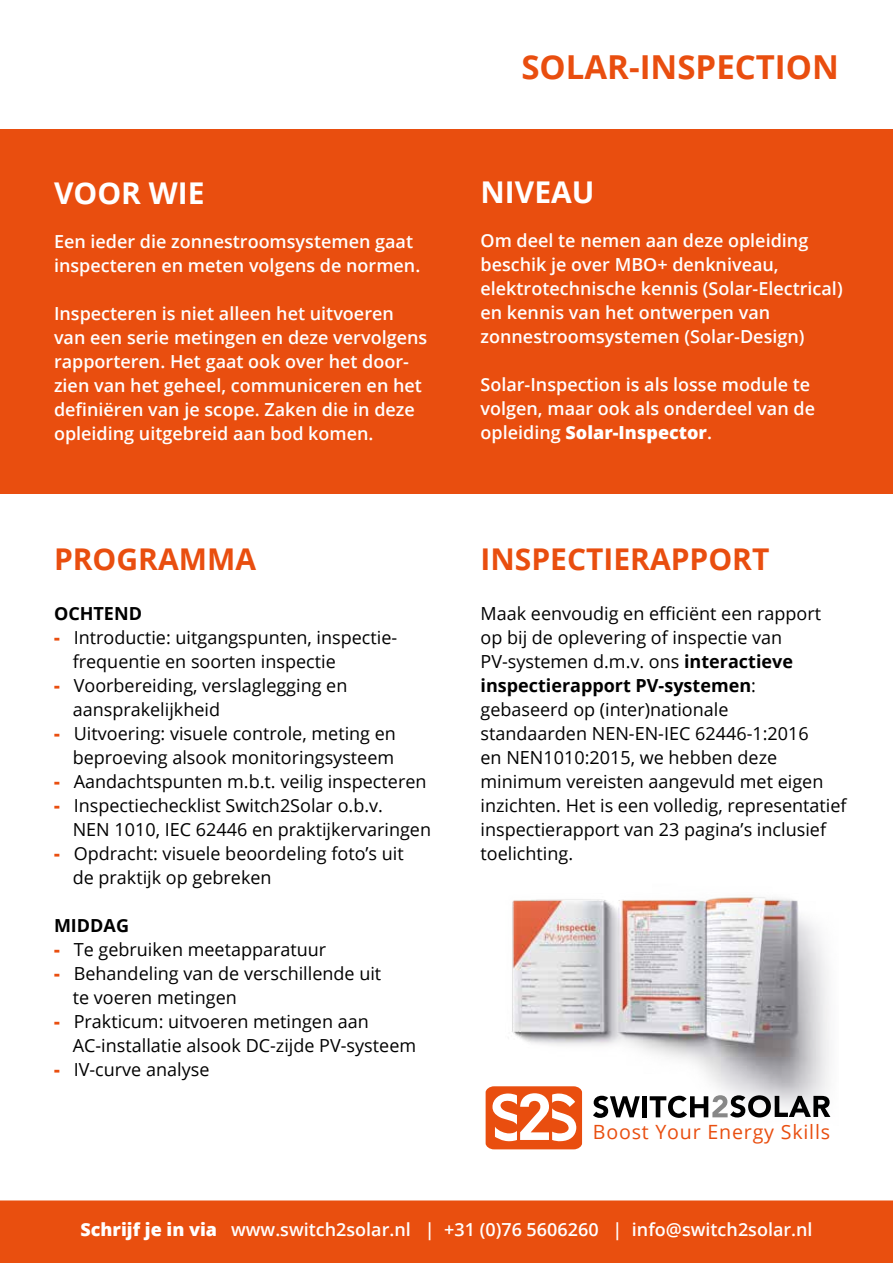
<style>
.page{position:relative;width:893px;height:1263px;background:#fff}
.page>*{position:absolute;margin:0;border:0;box-sizing:border-box;transform-origin:0 0}
.t1{font:700 33px "Open Sans";color:#e94e0f}
.t2{font:700 30px "Open Sans";color:#e94e0f}
.t3{font:700 30px "Open Sans";color:#fff}
.t4{font:19.65px "Open Sans";letter-spacing:.04em;color:#e94e0f}
.t5{font:18px/24px "Open Sans";color:#000}
.t6{font:600 18px/24px "Open Sans";color:#fff}
.t7{font:700 18px "Open Sans";color:#000}
.s1{font-weight:800;color:#e94e0f}
.s2{font-weight:800}
.s3{font-weight:700}
</style>
<div class="page">
<div style="left:0;top:130px;width:893px;height:364px;background:#e94e0f"></div>
<div style="left:0;top:1200px;width:893px;height:63px;background:#e94f0f"></div>
<img style="left:485px;top:897px;width:346px;height:248px">
<svg style="left:486px;top:1086px;width:96px;height:63px"></svg>
<svg style="left:593px;top:1096px;width:47px;height:22px"></svg>
<div style="left:642px;top:1096px;width:5px;height:21px;background:#000"></div>
<svg style="left:650px;top:1095px;width:180px;height:23px"></svg>
<h2 class="t3" style="left:54px;top:171px;width:152px">VOOR WIE</h2>
<p class="t6" style="left:54px;top:229px;width:368px">Een ieder die zonnestroomsystemen gaat inspecteren en meten volgens de normen.</p>
<p class="t6" style="left:54px;top:301px;width:375px">Inspecteren is niet alleen het uitvoeren van een serie metingen en deze vervolgens rapporteren. Het gaat ook over het door&shy;zien van het geheel, communiceren en het definiëren van je scope. Zaken die in deze opleiding uitgebreid aan bod komen.</p>
<h2 class="t2" style="left:54px;top:538px;width:204px">PROGRAMMA</h2>
<p class="t7" style="left:54px;top:601px;width:90px">OCHTEND</p>
<p class="t5" style="left:73px;top:625px;width:326px;text-indent:-19px"><span class="s1">-</span> Introductie: uitgangspunten, inspectie&shy;frequentie en soorten inspectie</p>
<p class="t5" style="left:73px;top:673px;width:276px;text-indent:-19px"><span class="s1">-</span> Voorbereiding, verslaglegging en aansprakelijkheid</p>
<p class="t5" style="left:54px;top:721px;width:343px;text-align:right"><span class="s1">-</span> Uitvoering: visuele controle, meting en beproeving alsook monitoringsysteem</p>
<p class="t5" style="left:54px;top:769px;width:374px"><span class="s1">-</span> Aandachtspunten m.b.t. veilig inspecteren</p>
<p class="t5" style="left:73px;top:793px;width:360px;text-indent:-19px"><span class="s1">-</span> Inspectiechecklist Switch2Solar o.b.v.<br>NEN 1010, IEC 62446 en praktijkervaringen</p>
<p class="t5" style="left:73px;top:841px;width:333px;text-indent:-19px"><span class="s1">-</span> Opdracht: visuele beoordeling foto’s uit de praktijk op gebreken</p>
<p class="t7" style="left:54px;top:913px;width:77px">MIDDAG</p>
<p class="t5" style="left:54px;top:937px;width:274px"><span class="s1">-</span> Te gebruiken meetapparatuur</p>
<p class="t5" style="left:73px;top:961px;width:310px;text-indent:-19px"><span class="s1">-</span> Behandeling van de verschillende uit te voeren metingen</p>
<p class="t5" style="left:73px;top:1009px;width:345px;text-indent:-19px"><span class="s1">-</span> Prakticum: uitvoeren metingen aan<br>AC-installatie alsook DC-zijde PV-systeem</p>
<p class="t5" style="left:54px;top:1057px;width:157px"><span class="s1">-</span> IV-curve analyse</p>
<h1 class="t1" style="left:521px;top:44px;width:319px">SOLAR-INSPECTION</h1>
<h2 class="t3" style="left:480px;top:171px;width:116px">NIVEAU</h2>
<p class="t6" style="left:480px;top:228px;width:364px">Om deel te nemen aan deze opleiding beschik je over MBO+ denkniveau, elektrotechnische kennis (Solar-Electrical) en kennis van het ontwerpen van zonnestroomsystemen (Solar-Design)</p>
<p class="t6" style="left:480px;top:372px;width:336px">Solar-Inspection is als losse module te volgen, maar ook als onderdeel van de opleiding <span class="s2">Solar-Inspector</span>.</p>
<h2 class="t2" style="left:480px;top:538px;width:290px">INSPECTIERAPPORT</h2>
<p class="t5" style="left:480px;top:601px;width:368px">Maak eenvoudig en efficiënt een rapport op bij de oplevering of inspectie van PV-systemen d.m.v. ons <span class="s3">interactieve inspectierapport PV-systemen</span>: gebaseerd op (inter)nationale<br>standaarden NEN-EN-IEC 62446-1:2016<br>en NEN1010:2015, we hebben deze minimum vereisten aangevuld met eigen inzichten. Het is een volledig, representatief inspectierapport van 23 pagina’s inclusief toelichting.</p>
<p class="t4" style="left:593px;top:1118px;width:239px">Boost Your Energy Skills</p>
<p class="t6" style="left:81px;top:1217px;width:734px"><span class="s2">Schrijf je in via</span> www.switch2solar.nl | +31 (0)76 5606260 | info@switch2solar.nl</p>
</div>
